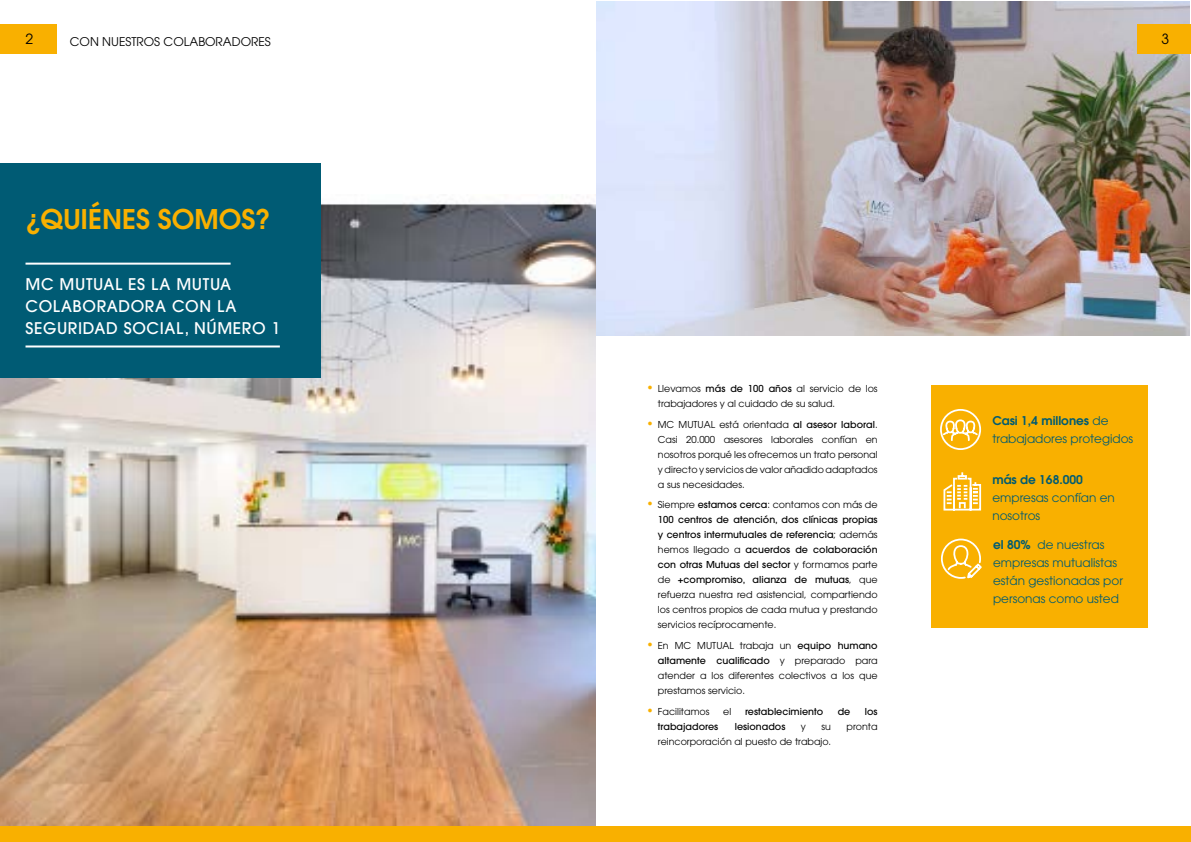
<style>
.page{position:relative;width:1191px;height:842px;background:#fff}
.page>*{position:absolute;margin:0;border:0;box-sizing:border-box;transform-origin:0 0}
.t1{font:600 27px "ITC Avant Garde Std";color:#f9b000}
.t2{font:500 16px/22px "ITC Avant Garde Std";letter-spacing:.04em;color:#fff}
.t3{font:14px "ITC Avant Garde Pro";color:#000}
.t4{font:12px/18px "ITC Avant Garde Pro";color:#005b72}
.t5{font:600 12px "ITC Avant Garde Std";color:#005b72}
.t6{font:12px "ITC Avant Garde Pro";color:#000}
.t7{font:9.5px/15px "ITC Avant Garde Pro";color:#000}
.t8{font:500 9.5px/15px "ITC Avant Garde Std";color:#000;text-align:justify}
.s1{font-family:"ITC Avant Garde Std";font-weight:500;font-size:12px;color:#f9b000}
.s2{font-family:"ITC Avant Garde Std";font-weight:500}
.s3{font-family:"ITC Avant Garde Pro";font-weight:400}
.s4{font-family:"ITC Avant Garde Std";font-weight:600}
</style>
<div class="page">
<img style="left:597px;top:1px;width:592px;height:335px">
<img style="left:0;top:194px;width:595px;height:632px">
<div style="left:0;top:163px;width:320px;height:215px;background:#005b74"></div>
<hr style="left:26px;top:263px;width:205px;height:2px;background:#fff">
<hr style="left:26px;top:345px;width:254px;height:2px;background:#fff">
<div style="left:931px;top:385px;width:217px;height:242px;background:#f9b000"></div>
<svg style="left:940px;top:409px;width:42px;height:41px"></svg>
<svg style="left:943px;top:472px;width:39px;height:39px"></svg>
<svg style="left:941px;top:538px;width:41px;height:41px"></svg>
<div style="left:0;top:24px;width:57px;height:30px;background:#f9b000"></div>
<div style="left:1137px;top:24px;width:54px;height:30px;background:#f9b000"></div>
<div style="left:0;top:826px;width:1191px;height:16px;background:#f9b000"></div>
<h3 class="t3" style="left:25px;top:30px;width:9px">2</h3>
<p class="t6" style="left:70px;top:34px;width:202px">CON NUESTROS COLABORADORES</p>
<h3 class="t3" style="left:1161px;top:30px;width:9px">3</h3>
<h1 class="t1" style="left:26px;top:202px;width:247px">¿QUIÉNES SOMOS?</h1>
<h2 class="t2" style="left:26px;top:273px;width:256px">MC MUTUAL ES LA MUTUA<br>COLABORADORA CON LA<br>SEGURIDAD SOCIAL, NÚMERO 1</h2>
<p class="t7" style="left:658px;top:381px;width:221px;text-indent:-11px"><span class="s1">•</span> Llevamos <span class="s2">más de 100 años</span> al servicio de los trabajadores y al cuidado de su salud.</p>
<p class="t7" style="left:658px;top:416px;width:221px;text-align:justify;text-indent:-11px"><span class="s1">•</span> MC MUTUAL está orientada <span class="s2">al asesor laboral</span>.<br>Casi 20.000 asesores laborales confían en nosotros porqué les ofrecemos un trato personal y directo y servicios de valor añadido adaptados a sus necesidades.</p>
<p class="t7" style="left:646px;top:497px;width:233px"><span class="s1">•</span> Siempre <span class="s2">estamos cerca</span>: contamos con más de</p>
<p class="t8" style="left:658px;top:512px;width:221px">100 centros de atención, dos clínicas propias y centros intermutuales de referencia<span class="s3">; además hemos llegado a</span> acuerdos de colaboración con otras Mutuas del sector <span class="s3">y formamos parte de</span> +compromiso, alianza de mutuas<span class="s3">, que</span></p>
<p class="t7" style="left:658px;top:587px;width:221px;text-align:justify">refuerza nuestra red asistencial, compartiendo los centros propios de cada mutua y prestando servicios recíprocamente.</p>
<p class="t7" style="left:646px;top:638px;width:233px"><span class="s1">•</span> En MC MUTUAL trabaja un <span class="s2">equipo humano</span></p>
<p class="t8" style="left:658px;top:653px;width:221px">altamente cualificado <span class="s3">y preparado para</span></p>
<p class="t7" style="left:658px;top:668px;width:221px">atender a los diferentes colectivos a los que prestamos servicio.</p>
<p class="t7" style="left:646px;top:703px;width:64px"><span class="s1">•</span> Facilitamos</p>
<p class="t7" style="left:723px;top:703px;width:10px">el</p>
<p class="t8" style="left:745px;top:703px;width:80px">restablecimiento</p>
<p class="t8" style="left:837px;top:703px;width:14px">de</p>
<p class="t8" style="left:865px;top:703px;width:14px">los</p>
<p class="t8" style="left:658px;top:718px;width:62px">trabajadores</p>
<p class="t8" style="left:735px;top:718px;width:52px">lesionados</p>
<p class="t7" style="left:801px;top:718px;width:7px">y</p>
<p class="t7" style="left:821px;top:718px;width:11px">su</p>
<p class="t7" style="left:846px;top:718px;width:32px">pronta</p>
<p class="t7" style="left:658px;top:733px;width:175px">reincorporación al puesto de trabajo.</p>
<p class="t5" style="left:992px;top:413px;width:118px">Casi 1,4 millones <span class="s3">de</span></p>
<p class="t4" style="left:992px;top:429px;width:142px">trabajadores protegidos</p>
<p class="t5" style="left:992px;top:471px;width:92px">más de 168.000</p>
<p class="t4" style="left:992px;top:488px;width:124px">empresas confían en nosotros</p>
<p class="t4" style="left:993px;top:535px;width:131px"><span class="s4">el 80%</span> de nuestras empresas mutualistas están gestionadas por personas como usted</p>
</div>
